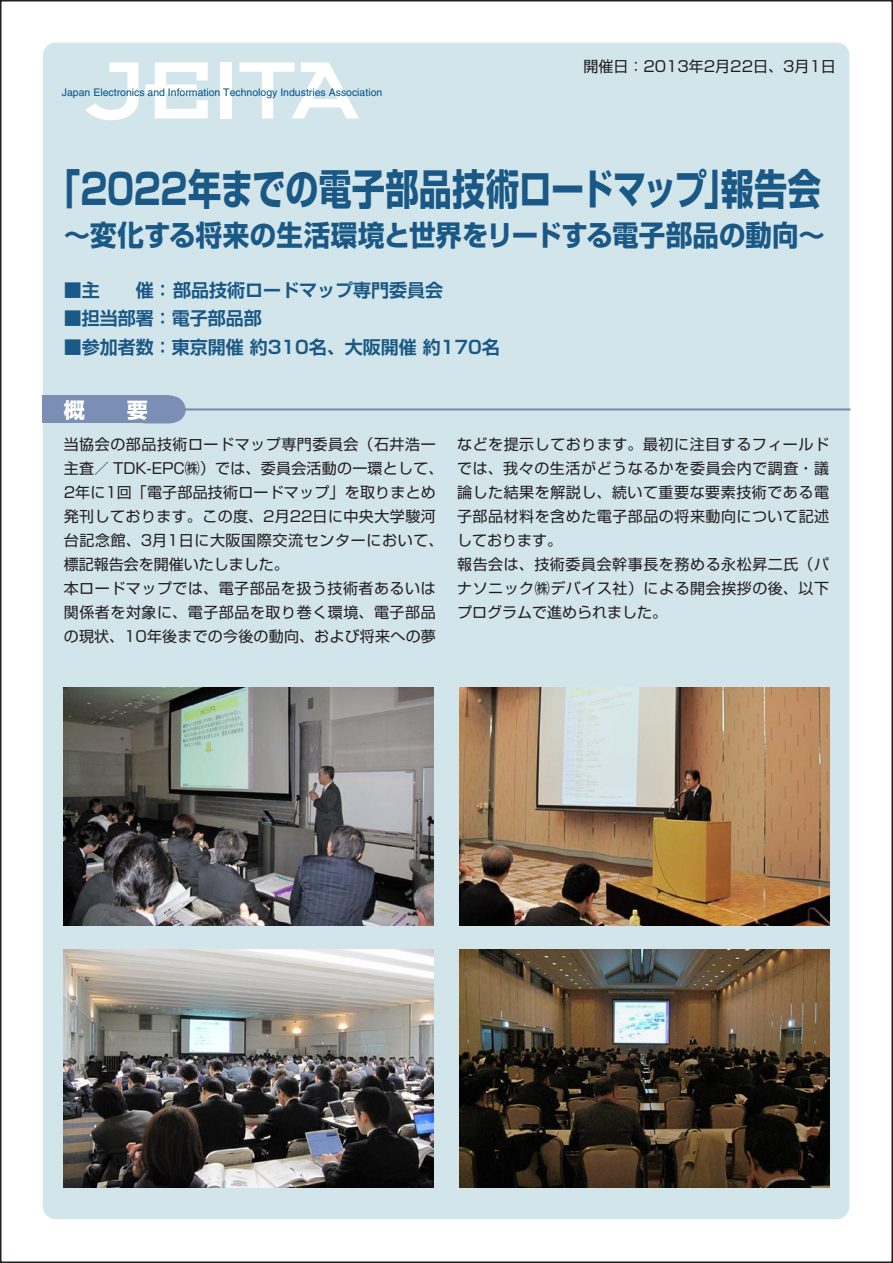
<style>
.page{position:relative;width:893px;height:1263px;background:#fff}
.page>*{position:absolute;margin:0;border:0;box-sizing:border-box;transform-origin:0 0}
.t1{font:700 42px "Shin Go Pro";letter-spacing:-.01em;color:#1a5885;scale:.79 1}
.t2{font:700 28.5px "Shin Go Pro";letter-spacing:.005em;color:#1a5885;scale:.93 1}
.t3{font:700 21px "Shin Go Pro";color:#fff}
.t4{font:700 18px "Shin Go Pro De";color:#1a5885}
.t5{font:15px/24px "Shin Go Pro";letter-spacing:.03em;color:#231f20;text-align:justify}
.t6{font:15px "Shin Go Pro";color:#231f20}
.t7{font:10.5px "Helvetica";color:#005186}
</style>
<div class="page">
<div style="left:43px;top:43px;width:806px;height:1176px;background:#d2e5eb;border-radius:13px"></div>
<svg style="left:85px;top:62px;width:54px;height:59px"></svg>
<div style="left:220px;top:62px;width:12px;height:56px;background:#fff"></div>
<svg style="left:145px;top:62px;width:63px;height:56px"></svg>
<svg style="left:239px;top:62px;width:120px;height:56px"></svg>
<hr style="left:128px;top:408px;width:722px;height:2px;background:#7a8fb3">
<svg style="left:169px;top:395px;width:17px;height:28px"></svg>
<div style="left:43px;top:395px;width:126px;height:28px;background:#7a8fb3"></div>
<img style="left:64px;top:687px;width:370px;height:239px">
<img style="left:459px;top:687px;width:370px;height:239px">
<img style="left:459px;top:950px;width:370px;height:238px">
<img style="left:64px;top:950px;width:370px;height:238px">
<p class="t7" style="left:62px;top:86px;width:322px">Japan Electronics and Information Technology Industries Association</p>
<p class="t6" style="left:583px;top:54px;width:254px">開催日：2013年2月22日、3月1日</p>
<p class="t1" style="left:47px;top:156px;width:981px">「2022年までの電子部品技術ロードマップ報告会</p>
<p class="t1" style="left:704px;top:156px;width:43px">」</p>
<p class="t2" style="left:64px;top:212px;width:820px">～変化する将来の生活環境と世界をリードする電子部品の動向~</p>
<p class="t4" style="left:64px;top:275px;width:381px">■主　　催：部品技術ロードマップ専門委員会</p>
<p class="t4" style="left:64px;top:303px;width:199px">■担当部署：電子部品部</p>
<p class="t4" style="left:64px;top:332px;width:437px">■参加者数：東京開催約310名、大阪開催約170名</p>
<p class="t3" style="left:64px;top:393px;width:85px">概　　要</p>
<p class="t5" style="left:64px;top:430px;width:381px;text-align:left">当協会の部品技術ロードマップ専門委員会（石井浩一主査／ TDK-EPC㈱）では、委員会活動の一環として、<br>2年に1回「電子部品技術ロードマップ」を取りまとめ発刊しております。この度、2月22日に中央大学駿河台記念館、3月1日に大阪国際交流センターにおいて、標記報告会を開催いたしました。</p>
<p class="t5" style="left:64px;top:574px;width:374px">本ロードマップでは、電子部品を扱う技術者あるいは関係者を対象に、電子部品を取り巻く環境、電子部品の現状、10年後までの今後の動向、および将来への夢</p>
<p class="t5" style="left:457px;top:430px;width:374px">などを提示しております。最初に注目するフィールドでは、我々の生活がどうなるかを委員会内で調査・議論した結果を解説し、続いて重要な要素技術である電子部品材料を含めた電子部品の将来動向について記述しております。</p>
<p class="t5" style="left:457px;top:550px;width:373px">報告会は、技術委員会幹事長を務める永松昇二氏（パナソニック㈱デバイス社）による開会挨拶の後、以下プログラムで進められました。</p>
</div>
